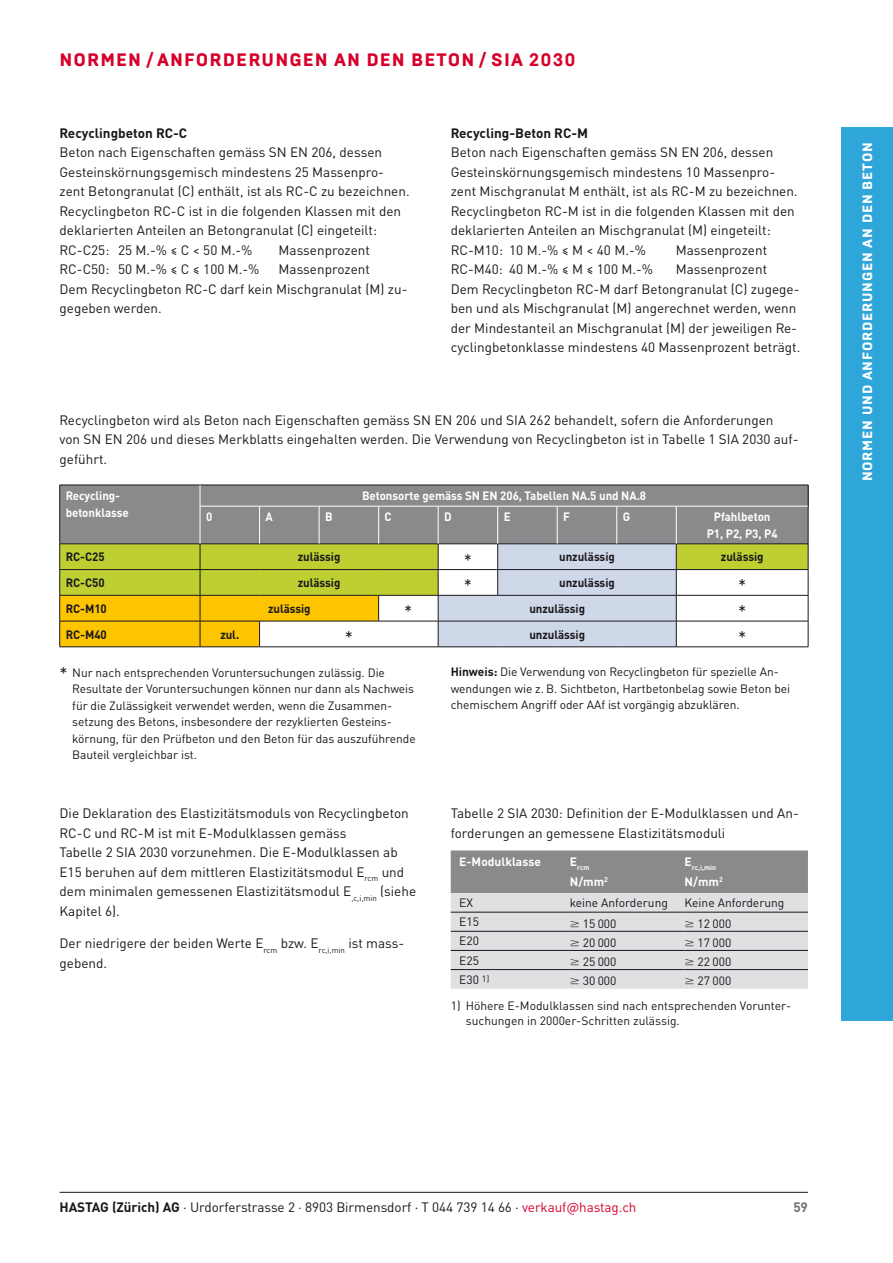
<style>
.page{position:relative;width:893px;height:1263px;background:#fff}
.page>*{position:absolute;margin:0;border:0;box-sizing:border-box;transform-origin:0 0}
.t1{font:800 18px "Brutal Type";letter-spacing:.06em;color:#d6002b}
.t2{font:18px "DIN Pro";color:#1a171c;scale:.96 1}
.t3{font:13.5px/19.5px "DIN Pro";color:#1a171c}
.t4{font:700 13.5px "DIN Pro";color:#1a171c}
.t5{font:800 13.5px "Brutal Type";letter-spacing:.06em;color:#fff}
.t6{font:700 13.5px "DIN Pro";color:#707173}
.t7{font:12px/16.5px "DIN Pro";letter-spacing:-.005em;color:#1a171c}
.t8{font:700 12px "DIN Pro";letter-spacing:-.005em;color:#1a171c;scale:.96 1}
.t9{font:700 12px/16.5px "DIN Pro";letter-spacing:-.005em;color:#fff;scale:.96 1}
.t10{font:700 12px "DIN Pro";letter-spacing:-.005em;color:#fff}
.t11{font:700 7.05px "DIN Pro";color:#fff}
.s1{font-size:18px}
.s2{font-weight:700}
.s3{font-size:9px}
.s4{color:#d6002b}
</style>
<div class="page">
<hr style="left:60px;top:1192px;width:748px;height:1px;background:#1a171c">
<hr style="left:60px;top:647px;width:140px;height:1px;background:#1a171c">
<hr style="left:200px;top:647px;width:60px;height:1px;background:#1a171c">
<hr style="left:260px;top:647px;width:59px;height:1px;background:#1a171c">
<hr style="left:319px;top:647px;width:60px;height:1px;background:#1a171c">
<hr style="left:379px;top:647px;width:59px;height:1px;background:#1a171c">
<hr style="left:438px;top:647px;width:60px;height:1px;background:#1a171c">
<hr style="left:498px;top:647px;width:59px;height:1px;background:#1a171c">
<hr style="left:557px;top:647px;width:60px;height:1px;background:#1a171c">
<hr style="left:617px;top:647px;width:59px;height:1px;background:#1a171c">
<hr style="left:676px;top:647px;width:132px;height:1px;background:#1a171c">
<svg style="left:59px;top:485px;width:750px;height:162px;background:#b8b788"></svg>
<hr style="left:200px;top:506px;width:60px;height:1px;background:#fff">
<hr style="left:260px;top:506px;width:59px;height:1px;background:#fff">
<hr style="left:319px;top:506px;width:60px;height:1px;background:#fff">
<hr style="left:379px;top:506px;width:59px;height:1px;background:#fff">
<hr style="left:438px;top:506px;width:60px;height:1px;background:#fff">
<hr style="left:498px;top:506px;width:59px;height:1px;background:#fff">
<hr style="left:557px;top:506px;width:60px;height:1px;background:#fff">
<hr style="left:617px;top:506px;width:59px;height:1px;background:#fff">
<hr style="left:676px;top:506px;width:132px;height:1px;background:#fff">
<svg style="left:451px;top:850px;width:357px;height:139px;background:#c2c4c5"></svg>
<hr style="left:451px;top:912px;width:119px;height:1px;background:#1a171c">
<hr style="left:570px;top:912px;width:115px;height:1px;background:#1a171c">
<hr style="left:685px;top:912px;width:123px;height:1px;background:#1a171c">
<hr style="left:451px;top:931px;width:119px;height:1px;background:#1a171c">
<hr style="left:570px;top:931px;width:115px;height:1px;background:#1a171c">
<hr style="left:685px;top:931px;width:123px;height:1px;background:#1a171c">
<hr style="left:451px;top:950px;width:119px;height:1px;background:#1a171c">
<hr style="left:570px;top:950px;width:115px;height:1px;background:#1a171c">
<hr style="left:685px;top:950px;width:123px;height:1px;background:#1a171c">
<hr style="left:451px;top:969px;width:119px;height:1px;background:#1a171c">
<hr style="left:570px;top:969px;width:115px;height:1px;background:#1a171c">
<hr style="left:685px;top:969px;width:123px;height:1px;background:#1a171c">
<div style="left:842px;top:128px;width:51px;height:892px;background:#2fa6da"></div>
<h1 class="t1" style="left:60px;top:48px;width:517px">NORMEN /ANFORDERUNGEN AN DEN BETON / SIA 2030</h1>
<p class="t4" style="left:60px;top:122px;width:129px">Recyclingbeton RC-C</p>
<p class="t3" style="left:60px;top:141px;width:352px">Beton nach Eigenschaften gemäss SN EN 206, dessen Gesteinskörnungsgemisch mindestens 25 Massenpro&shy;zent Betongranulat (C) enthält, ist als RC-C zu bezeichnen.<br>Recyclingbeton RC-C ist in die folgenden Klassen mit den deklarierten Anteilen an Betongranulat (C) eingeteilt:<br>RC-C25: 25 M.-% ≤ C &lt; 50 M.-%</p>
<p class="t3" style="left:279px;top:239px;width:93px">Massenprozent</p>
<p class="t3" style="left:60px;top:258px;width:201px">RC-C50: 50 M.-% ≤ C ≤ 100 M.-%</p>
<p class="t3" style="left:60px;top:258px;width:349px;text-indent:219px">Massenprozent<br>Dem Recyclingbeton RC-C darf kein Mischgranulat (M) zu&shy;gegeben werden.</p>
<p class="t4" style="left:451px;top:122px;width:139px">Recycling-Beton RC-M</p>
<p class="t3" style="left:451px;top:141px;width:348px">Beton nach Eigenschaften gemäss SN EN 206, dessen Gesteinskörnungsgemisch mindestens 10 Massenpro&shy;zent Mischgranulat M enthält, ist als RC-M zu bezeichnen.<br>Recyclingbeton RC-M ist in die folgenden Klassen mit den deklarierten Anteilen an Mischgranulat (M) eingeteilt:<br>RC-M10: 10 M.-% ≤ M &lt; 40 M.-%</p>
<p class="t3" style="left:676px;top:239px;width:93px">Massenprozent</p>
<p class="t3" style="left:451px;top:258px;width:204px">RC-M40: 40 M.-% ≤ M ≤ 100 M.-%</p>
<p class="t3" style="left:451px;top:258px;width:351px;text-indent:225px">Massenprozent<br>Dem Recyclingbeton RC-M darf Betongranulat (C) zugege&shy;ben und als Mischgranulat (M) angerechnet werden, wenn der Mindestanteil an Mischgranulat (M) der jeweiligen Re&shy;cyclingbetonklasse mindestens 40 Massenprozent beträgt.</p>
<p class="t3" style="left:60px;top:409px;width:740px">Recyclingbeton wird als Beton nach Eigenschaften gemäss SN EN 206 und SIA 262 behandelt, sofern die Anforderungen<br>von SN EN 206 und dieses Merkblatts eingehalten werden. Die Verwendung von Recyclingbeton ist in Tabelle 1 SIA 2030 auf&shy;geführt.</p>
<p class="t9" style="left:66px;top:486px;width:67px">Recycling&shy;betonklasse</p>
<p class="t9" style="left:362px;top:486px;width:297px">Betonsorte gemäss SN EN 206, Tabellen NA.5 und NA.8</p>
<p class="t9" style="left:206px;top:507px;width:8px">0</p>
<p class="t9" style="left:266px;top:507px;width:9px">A</p>
<p class="t9" style="left:325px;top:507px;width:9px">B</p>
<p class="t9" style="left:385px;top:507px;width:9px">C</p>
<p class="t9" style="left:444px;top:507px;width:9px">D</p>
<p class="t9" style="left:504px;top:507px;width:9px">E</p>
<p class="t9" style="left:563px;top:507px;width:9px">F</p>
<p class="t9" style="left:623px;top:507px;width:9px">G</p>
<p class="t9" style="left:707px;top:507px;width:75px;text-align:center">Pfahlbeton<br>P1, P2, P3, P4</p>
<p class="t8" style="left:66px;top:547px;width:42px">RC-C25</p>
<p class="t8" style="left:298px;top:547px;width:46px">zulässig</p>
<h1 class="t2" style="left:464px;top:546px;width:10px">*</h1>
<p class="t8" style="left:559px;top:547px;width:60px">unzulässig</p>
<p class="t8" style="left:721px;top:547px;width:46px">zulässig</p>
<p class="t8" style="left:66px;top:573px;width:42px">RC-C50</p>
<p class="t8" style="left:298px;top:573px;width:46px">zulässig</p>
<h1 class="t2" style="left:464px;top:572px;width:10px">*</h1>
<p class="t8" style="left:559px;top:573px;width:60px">unzulässig</p>
<h1 class="t2" style="left:738px;top:572px;width:10px">*</h1>
<p class="t8" style="left:66px;top:598px;width:44px">RC-M10</p>
<p class="t8" style="left:268px;top:598px;width:46px">zulässig</p>
<h1 class="t2" style="left:404px;top:597px;width:10px">*</h1>
<p class="t8" style="left:529px;top:598px;width:60px">unzulässig</p>
<h1 class="t2" style="left:738px;top:597px;width:10px">*</h1>
<p class="t8" style="left:66px;top:624px;width:44px">RC-M40</p>
<p class="t8" style="left:220px;top:624px;width:21px">zul.</p>
<h1 class="t2" style="left:345px;top:623px;width:10px">*</h1>
<p class="t8" style="left:529px;top:624px;width:60px">unzulässig</p>
<h1 class="t2" style="left:738px;top:623px;width:10px">*</h1>
<p class="t7" style="left:72px;top:663px;width:345px;text-indent:-13px"><span class="s1">*</span> Nur nach entsprechenden Voruntersuchungen zulässig. Die Resultate der Voruntersuchungen können nur dann als Nachweis für die Zulässigkeit verwendet werden, wenn die Zusammen&shy;setzung des Betons, insbesondere der rezyklierten Gesteins&shy;körnung, für den Prüfbeton und den Beton für das auszuführende Bauteil vergleichbar ist.</p>
<p class="t7" style="left:451px;top:663px;width:341px"><span class="s2">Hinweis:</span> Die Verwendung von Recyclingbeton für spezielle An&shy;wendungen wie z. B. Sichtbeton, Hartbetonbelag sowie Beton bei chemischem Angriff oder AAf ist vorgängig abzuklären.</p>
<p class="t3" style="left:60px;top:802px;width:358px">Die Deklaration des Elastizitätsmoduls von Recyclingbeton RC-C und RC-M ist mit E-Modulklassen gemäss<br>Tabelle 2 SIA 2030 vorzunehmen. Die E-Modulklassen ab E15 beruhen auf dem mittleren Elastizitätsmodul E<sub>rcm</sub> und dem minimalen gemessenen Elastizitätsmodul E<sub>,c,i,min</sub> (siehe Kapitel 6).</p>
<p class="t3" style="left:60px;top:932px;width:346px">Der niedrigere der beiden Werte E<sub>rcm</sub> bzw. E<sub>rc,i,min</sub> ist mass&shy;gebend.</p>
<p class="t3" style="left:451px;top:802px;width:350px">Tabelle 2 SIA 2030: Definition der E-Modulklassen und An&shy;forderungen an gemessene Elastizitätsmoduli</p>
<p class="t10" style="left:459px;top:852px;width:83px">E-Modulklasse</p>
<p class="t11" style="left:570px;top:862px;width:21px"><sup>E</sup>rcm</p>
<p class="t10" style="left:570px;top:871px;width:40px">N/mm<sup>2</sup></p>
<p class="t11" style="left:685px;top:862px;width:33px"><sup>E</sup>rc,i,min</p>
<p class="t10" style="left:685px;top:871px;width:40px">N/mm<sup>2</sup></p>
<p class="t7" style="left:459px;top:893px;width:15px">EX</p>
<p class="t7" style="left:570px;top:893px;width:100px">keine Anforderung</p>
<p class="t7" style="left:685px;top:893px;width:101px">Keine Anforderung</p>
<p class="t7" style="left:459px;top:912px;width:21px">E15</p>
<p class="t7" style="left:570px;top:914px;width:48px">≥ 15 000</p>
<p class="t7" style="left:685px;top:914px;width:48px">≥ 12 000</p>
<p class="t7" style="left:459px;top:932px;width:21px">E20</p>
<p class="t7" style="left:570px;top:933px;width:48px">≥ 20 000</p>
<p class="t7" style="left:685px;top:933px;width:48px">≥ 17 000</p>
<p class="t7" style="left:459px;top:951px;width:21px">E25</p>
<p class="t7" style="left:570px;top:952px;width:48px">≥ 25 000</p>
<p class="t7" style="left:685px;top:952px;width:48px">≥ 22 000</p>
<p class="t7" style="left:459px;top:970px;width:32px">E30 <span class="s3">1)</span></p>
<p class="t7" style="left:570px;top:971px;width:48px">≥ 30 000</p>
<p class="t7" style="left:685px;top:971px;width:48px">≥ 27 000</p>
<p class="t7" style="left:466px;top:997px;width:327px;line-height:15px;text-indent:-15px">1) Höhere E-Modulklassen sind nach entsprechenden Vorunter&shy;suchungen in 2000er-Schritten zulässig.</p>
<p class="t5" style="left:859px;top:481px;width:340px;rotate:-90deg">NORMEN UND ANFORDERUNGEN AN DEN BETON</p>
<p class="t3" style="left:60px;top:1196px;width:578px"><span class="s2">HASTAG (Zürich) AG</span> · Urdorferstrasse 2 · 8903 Birmensdorf · T 044 739 14 66 · <span class="s4">verkauf@hastag.ch</span></p>
<p class="t6" style="left:793px;top:1195px;width:16px">59</p>
</div>
